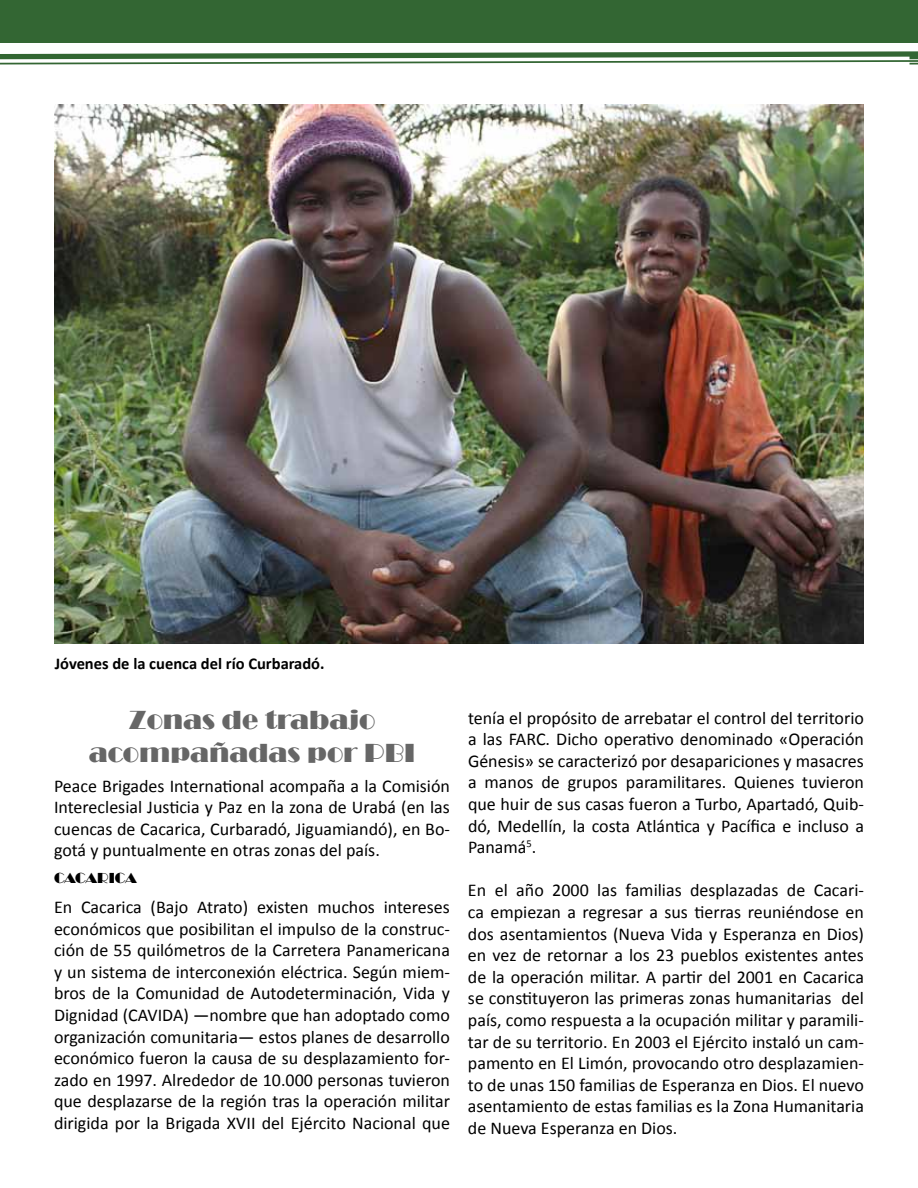
<style>
.page{position:relative;width:918px;height:1188px;background:#fff}
.page>*{position:absolute;margin:0;border:0;box-sizing:border-box;transform-origin:0 0}
.t1{font:27px/32.4px "Broadway";color:#666}
.t2{font:18px/21.6px "Calibri";color:#000;text-align:justify}
.t3{font:700 16.5px "Calibri";color:#000}
.t4{font:15px "Broadway";letter-spacing:-.01em;color:#000}
</style>
<div class="page">
<img style="left:54px;top:105px;width:810px;height:538px">
<div style="left:0;top:0;width:918px;height:43px;background:#363"></div>
<svg style="left:0;top:51px;width:918px;height:14px"></svg>
<p class="t3" style="left:55px;top:653px;width:271px">Jóvenes de la cuenca del río Curbaradó.</p>
<h1 class="t1" style="left:89px;top:704px;width:311px;text-indent:40px">Zonas de trabajo acompañadas por PBI</h1>
<p class="t2" style="left:54px;top:774px;width:397px">Peace Brigades International acompaña a la Comisión Intereclesial Justicia y Paz en la zona de Urabá (en las cuencas de Cacarica, Curbaradó, Jiguamiandó), en Bo&shy;gotá y puntualmente en otras zonas del país.</p>
<p class="t4" style="left:54px;top:869px;width:84px">Cacarica</p>
<p class="t2" style="left:54px;top:895px;width:398px">En Cacarica (Bajo Atrato) existen muchos intereses económicos que posibilitan el impulso de la construc&shy;ción de 55 quilómetros de la Carretera Panamericana y un sistema de interconexión eléctrica. Según miem&shy;bros de la Comunidad de Autodeterminación, Vida y Dignidad (CAVIDA) —nombre que han adoptado como organización comunitaria— estos planes de desarrollo económico fueron la causa de su desplazamiento for&shy;zado en 1997. Alrededor de 10.000 personas tuvieron que desplazarse de la región tras la operación militar dirigida por la Brigada XVII del Ejército Nacional que</p>
<p class="t2" style="left:468px;top:706px;width:397px">tenía el propósito de arrebatar el control del territorio a las FARC. Dicho operativo denominado «Operación Génesis» se caracterizó por desapariciones y masacres a manos de grupos paramilitares. Quienes tuvieron que huir de sus casas fueron a Turbo, Apartadó, Quib&shy;dó, Medellín, la costa Atlántica y Pacífica e incluso a Panamá<sup>5</sup>.</p>
<p class="t2" style="left:468px;top:879px;width:398px">En el año 2000 las familias desplazadas de Cacari&shy;ca empiezan a regresar a sus tierras reuniéndose en dos asentamientos (Nueva Vida y Esperanza en Dios) en vez de retornar a los 23 pueblos existentes antes de la operación militar. A partir del 2001 en Cacarica se constituyeron las primeras zonas humanitarias del país, como respuesta a la ocupación militar y paramili&shy;tar de su territorio. En 2003 el Ejército instaló un cam&shy;pamento en El Limón, provocando otro desplazamien&shy;to de unas 150 familias de Esperanza en Dios. El nuevo asentamiento de estas familias es la Zona Humanitaria de Nueva Esperanza en Dios.</p>
</div>
